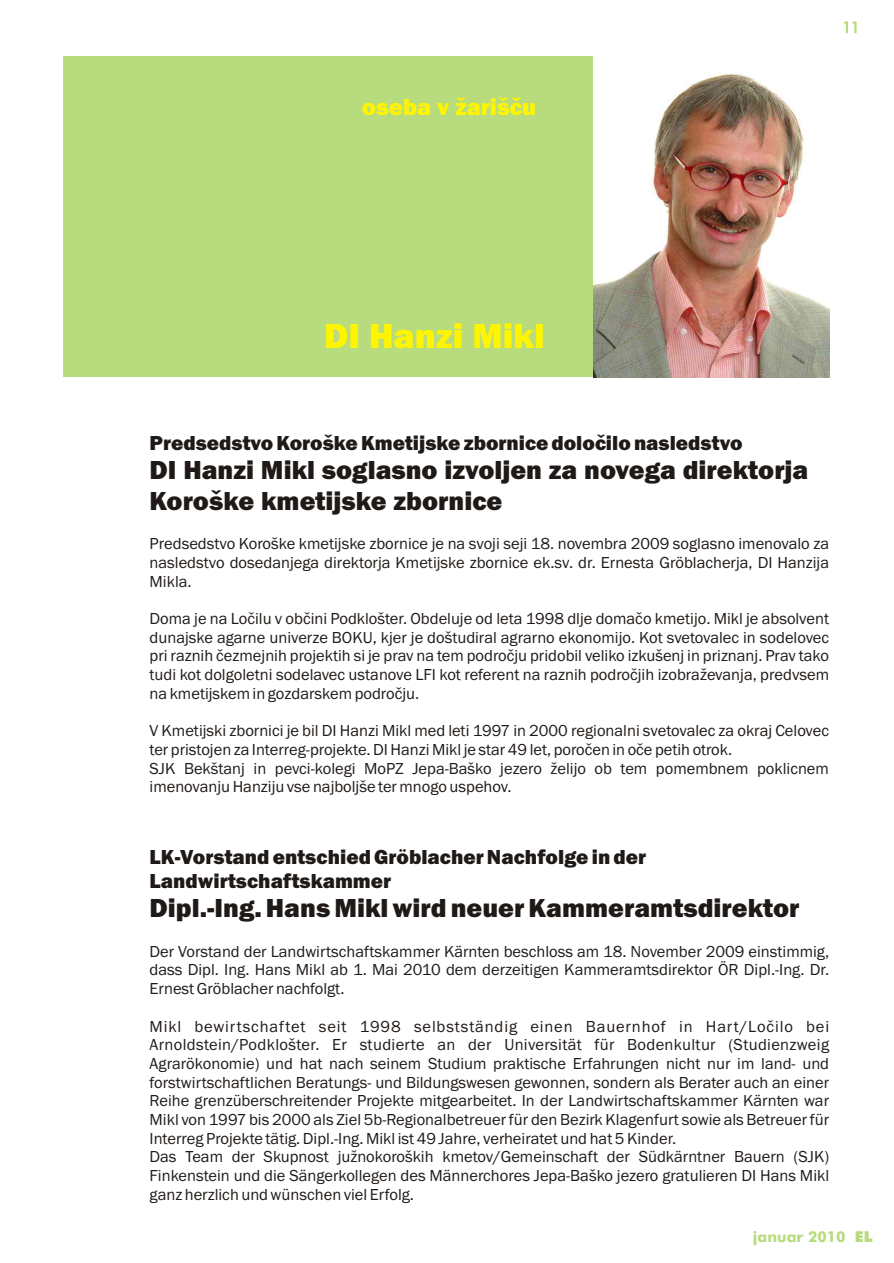
<style>
.page{position:relative;width:894px;height:1263px;background:#fff}
.page>*{position:absolute;margin:0;border:0;box-sizing:border-box;transform-origin:0 0}
.t1{font:800 36px "Franklin Gothic";color:#fff500}
.t2{font:800 27px/30.6px "Franklin Gothic";color:#1f1a17}
.t3{font:800 24px "Franklin Gothic";color:#fff500}
.t4{font:800 21px/23.9px "Franklin Gothic";color:#1f1a17}
.t5{font:16.5px/18.8px "Franklin Gothic";color:#1f1a17;text-align:justify}
.t6{font:700 15px "Futura Md BT";color:#b8db7d}
.s1{font-family:"Futura X Blk BT";font-weight:400}
</style>
<div class="page">
<img style="left:593px;top:73px;width:236px;height:304px">
<div style="left:63px;top:57px;width:530px;height:320px;background:#b8db7d"></div>
<h3 class="t3" style="left:362px;top:98px;width:176px">oseba v žarišèu</h3>
<h1 class="t1" style="left:324px;top:323px;width:222px">DI Hanzi Mikl</h1>
<p class="t4" style="left:150px;top:432px;width:594px">Predsedstvo Koroške Kmetijske zbornice doloèilo nasledstvo</p>
<h2 class="t2" style="left:150px;top:457px;width:660px">DI Hanzi Mikl soglasno izvoljen za novega direktorja<br>Koroške kmetijske zbornice</h2>
<p class="t5" style="left:150px;top:536px;width:681px">Predsedstvo Koroške kmetijske zbornice je na svoji seji 18. novembra 2009 soglasno imenovalo za nasledstvo dosedanjega direktorja Kmetijske zbornice ek.sv. dr. Ernesta Gröblacherja, DI Hanzija Mikla.</p>
<p class="t5" style="left:150px;top:610px;width:681px">Doma je na Loèilu v obèini Podklošter. Obdeluje od leta 1998 dlje domaèo kmetijo. Mikl je absolvent dunajske agarne univerze BOKU, kjer je doštudiral agrarno ekonomijo. Kot svetovalec in sodelovec pri raznih èezmejnih projektih si je prav na tem podroèju pridobil veliko izkušenj in priznanj. Prav tako tudi kot dolgoletni sodelavec ustanove LFI kot referent na raznih podroèjih izobraževanja, predvsem na kmetijskem in gozdarskem podroèju.</p>
<p class="t5" style="left:150px;top:723px;width:681px;text-align:left">V Kmetijski zbornici je bil DI Hanzi Mikl med leti 1997 in 2000 regionalni svetovalec za okraj Celovec ter pristojen za Interreg-projekte. DI Hanzi Mikl je star 49 let, poroèen in oèe petih otrok.<br>SJK Bekštanj in pevci-kolegi MoPZ Jepa-Baško jezero želijo ob tem pomembnem poklicnem imenovanju Hanziju vse najboljše ter mnogo uspehov.</p>
<p class="t4" style="left:150px;top:847px;width:498px">LK-Vorstand entschied Gröblacher Nachfolge in der<br>Landwirtschaftskammer</p>
<h2 class="t2" style="left:150px;top:895px;width:651px">Dipl.-Ing. Hans Mikl wird neuer Kammeramtsdirektor</h2>
<p class="t5" style="left:150px;top:943px;width:681px">Der Vorstand der Landwirtschaftskammer Kärnten beschloss am 18. November 2009 einstimmig, dass Dipl. Ing. Hans Mikl ab 1. Mai 2010 dem derzeitigen Kammeramtsdirektor ÖR Dipl.-Ing. Dr.<br>Ernest Gröblacher nachfolgt.</p>
<p class="t5" style="left:150px;top:1018px;width:681px;text-align:left">Mikl bewirtschaftet seit 1998 selbstständig einen Bauernhof in Hart/Loèilo bei Arnoldstein/Podklošter. Er studierte an der Universität für Bodenkultur (Studienzweig Agrarökonomie) und hat nach seinem Studium praktische Erfahrungen nicht nur im land- und forstwirtschaftlichen Beratungs- und Bildungswesen gewonnen, sondern als Berater auch an einer Reihe grenzüberschreitender Projekte mitgearbeitet. In der Landwirtschaftskammer Kärnten war Mikl von 1997 bis 2000 als Ziel 5b-Regionalbetreuer für den Bezirk Klagenfurt sowie als Betreuer für Interreg Projekte tätig. Dipl.-Ing. Mikl ist 49 Jahre, verheiratet und hat 5 Kinder.<br>Das Team der Skupnost južnokoroških kmetov/Gemeinschaft der Südkärntner Bauern (SJK)<br>Finkenstein und die Sängerkollegen des Männerchores Jepa-Baško jezero gratulieren DI Hans Mikl ganz herzlich und wünschen viel Erfolg.</p>
<p class="t6" style="left:753px;top:1231px;width:121px">januar 2010 <span class="s1">EL</span></p>
</div>
